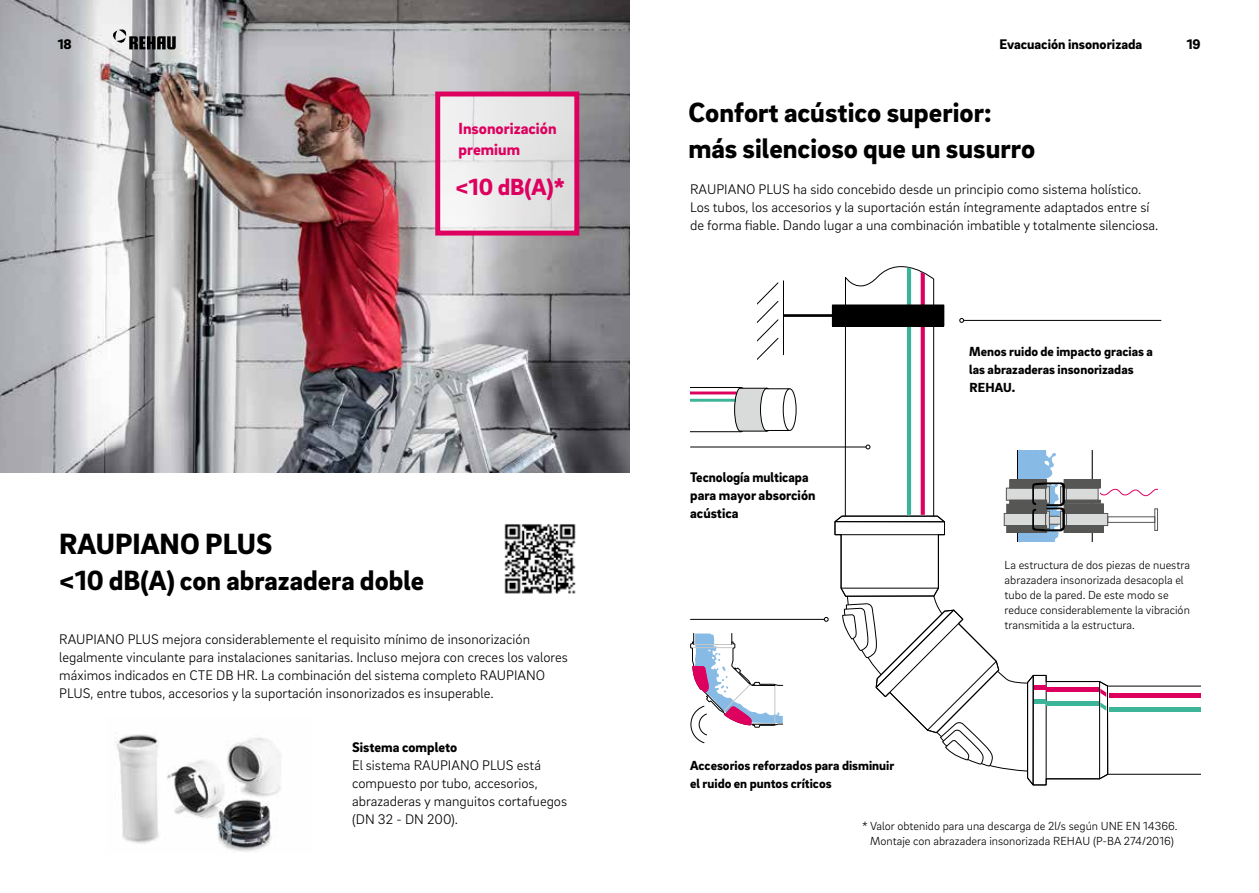
<style>
.page{position:relative;width:1259px;height:893px;background:#fff}
.page>*{position:absolute;margin:0;border:0;box-sizing:border-box;transform-origin:0 0}
.t1{font:900 30px "Brix Sans";color:#000}
.t2{font:900 28.5px/36px "Brix Sans";color:#000}
.t3{font:900 24px "Brix Sans";color:#dd005f}
.t4{font:900 16.5px/20.7px "Brix Sans";color:#dd005f}
.t5{font:300 14.25px/18px "Brix Sans";color:#000}
.t6{font:900 14.25px/18px "Brix Sans";color:#000;scale:.96 1}
.t7{font:900 14.25px "Brix Sans";color:#000}
.t8{font:900 13.5px/18px "Brix Sans";color:#000}
.t9{font:300 12px/15px "Brix Sans";color:#000}
</style>
<div class="page">
<img style="left:0;top:0;width:629px;height:473px">
<hr style="left:783px;top:314px;width:61px;height:3px;background:#000">
<hr style="left:783px;top:281px;width:1px;height:74px;background:#000">
<svg style="left:757px;top:282px;width:22px;height:78px"></svg>
<svg style="left:690px;top:633px;width:93px;height:110px"></svg>
<hr style="left:690px;top:387px;width:51px;height:1px;background:#000">
<hr style="left:690px;top:391px;width:47px;height:3px;background:#dd005f">
<hr style="left:690px;top:399px;width:45px;height:3px;background:#3cb497">
<hr style="left:690px;top:431px;width:51px;height:1px;background:#000">
<svg style="left:733px;top:387px;width:64px;height:46px"></svg>
<hr style="left:690px;top:446px;width:176px;height:1px;background:#000">
<hr style="left:690px;top:619px;width:134px;height:1px;background:#000">
<svg style="left:824px;top:266px;width:376px;height:520px"></svg>
<img style="left:504px;top:524px;width:72px;height:70px">
<div style="left:438px;top:94px;width:139px;height:139px;background:linear-gradient(to right,#f5f5f5,#dadada)"></div>
<div style="left:435px;top:92px;width:144px;height:144px;border:5px solid #dd005f"></div>
<img style="left:115px;top:734px;width:166px;height:118px">
<svg style="left:113px;top:29px;width:63px;height:20px"></svg>
<p class="t7" style="left:58px;top:35px;width:16px">18</p>
<p class="t7" style="left:999px;top:35px;width:144px">Evacuación insonorizada</p>
<p class="t7" style="left:1186px;top:35px;width:16px">19</p>
<p class="t4" style="left:458px;top:117px;width:100px">Insonorización premium</p>
<h3 class="t3" style="left:455px;top:171px;width:111px">&lt;10 dB(A)*</h3>
<h1 class="t1" style="left:59px;top:524px;width:214px">RAUPIANO PLUS</h1>
<h2 class="t2" style="left:59px;top:561px;width:366px">&lt;10 dB(A) con abrazadera doble</h2>
<p class="t5" style="left:59px;top:630px;width:510px">RAUPIANO PLUS mejora considerablemente el requisito mínimo de insonorización legalmente vinculante para instalaciones sanitarias. Incluso mejora con creces los valores máximos indicados en CTE DB HR. La combinación del sistema completo RAUPIANO PLUS, entre tubos, accesorios y la suportación insonorizados es insuperable.</p>
<p class="t7" style="left:352px;top:738px;width:107px">Sistema completo</p>
<p class="t5" style="left:352px;top:756px;width:217px">El sistema RAUPIANO PLUS está compuesto por tubo, accesorios, abrazaderas y manguitos cortafuegos (DN 32 - DN 200).</p>
<h2 class="t2" style="left:688px;top:93px;width:348px">Confort acústico superior: más silencioso que un susurro</h2>
<p class="t5" style="left:690px;top:180px;width:470px">RAUPIANO PLUS ha sido concebido desde un principio como sistema holístico.<br>Los tubos, los accesorios y la suportación están íntegramente adaptados entre sí de forma fiable. Dando lugar a una combinación imbatible y totalmente silenciosa.</p>
<p class="t6" style="left:690px;top:468px;width:132px">Tecnología multicapa para mayor absorción acústica</p>
<p class="t8" style="left:690px;top:756px;width:206px">Accesorios reforzados para disminuir el ruido en puntos críticos</p>
<p class="t8" style="left:969px;top:342px;width:185px">Menos ruido de impacto gracias a las abrazaderas insonorizadas<br>REHAU.</p>
<p class="t9" style="left:1004px;top:557px;width:187px">La estructura de dos piezas de nuestra abrazadera insonorizada desacopla el tubo de la pared. De este modo se reduce considerablemente la vibración transmitida a la estructura.</p>
<p class="t9" style="left:862px;top:817px;width:317px;text-align:center">* Valor obtenido para una descarga de 2l/s según UNE EN 14366.<br>Montaje con abrazadera insonorizada REHAU (P-BA 274/2016)</p>
</div>
